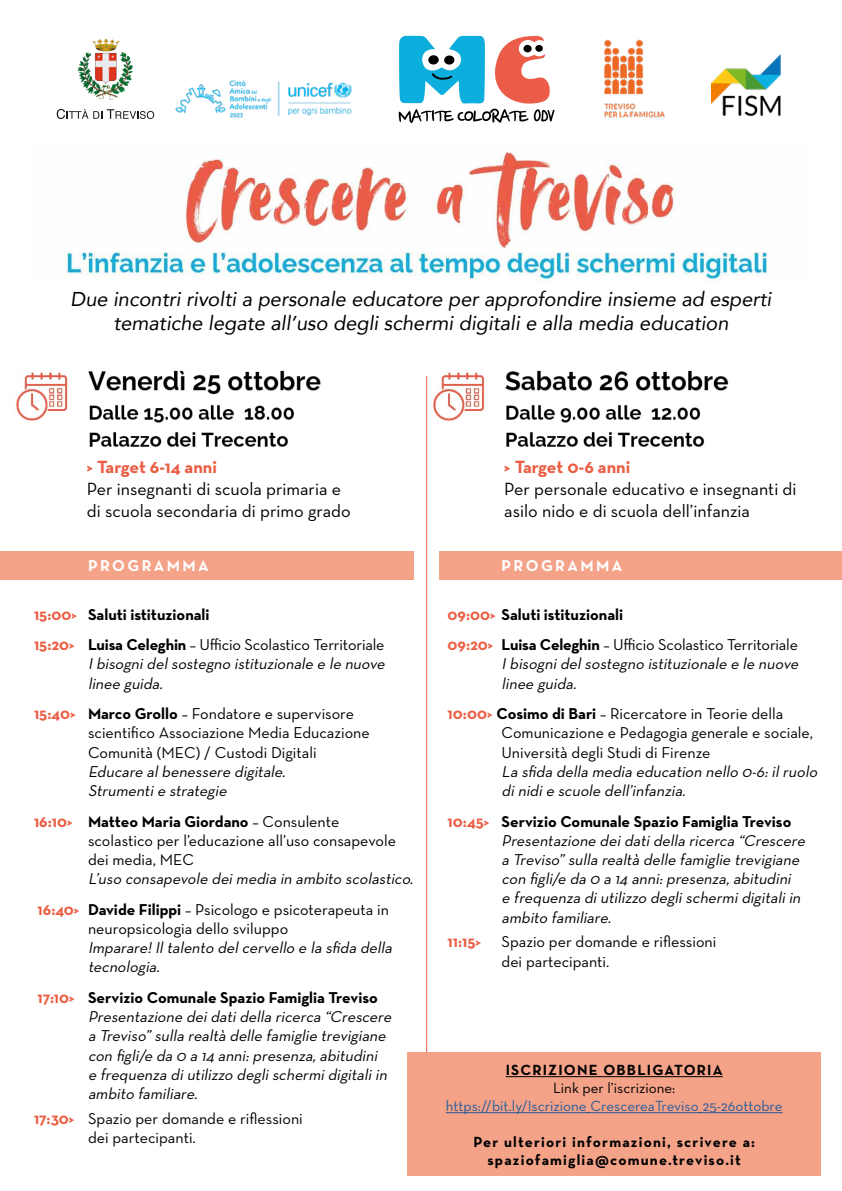
<style>
.page{position:relative;width:842px;height:1191px;background:#fff}
.page>*{position:absolute;margin:0;border:0;box-sizing:border-box;transform-origin:0 0}
.t1{font:italic 20px/24px "Avenir";color:#000;text-align:center}
.t2{font:18px/21.6px "Neutra Text";color:#000}
.t3{font:700 18px "Neutra Text";color:#eb5e44}
.t4{font:italic 16px/19.2px "Neutra Text";color:#000}
.t5{font:16px/19.2px "Neutra Text";color:#000}
.t6{font:700 16px/30.5px "Neutra Text";color:#000}
.t7{font:700 16px "Neutra Text";letter-spacing:.15em;color:#fff}
.t8{font:700 16px "Neutra Text";color:#eb5e44}
.t9{font:700 15px/18px "Neutra Text";letter-spacing:.08em;color:#000;text-align:center}
.t10{font:15px "Neutra Text";color:#275b9b}
.t11{font:15px "Neutra Text";color:#000}
.s1{color:#eb5e44}
.s2{font-weight:400}
.s3{font-weight:700;color:#eb5e44}
.s4{font-weight:700}
.s5{font-weight:700;font-style:normal;color:#eb5e44}
.s6{font-weight:700;font-style:normal}
.s7{font-style:normal}
</style>
<div class="page">
<div style="left:0;top:551px;width:414px;height:29px;background:#f4a388"></div>
<div style="left:439px;top:551px;width:403px;height:29px;background:#f4a388"></div>
<img style="left:64px;top:152px;width:704px;height:129px">
<img style="left:16px;top:370px;width:305px;height:77px">
<img style="left:426px;top:370px;width:303px;height:81px">
<svg style="left:57px;top:109px;width:97px;height:10px"></svg>
<img style="left:77px;top:38px;width:56px;height:62px">
<svg style="left:399px;top:36px;width:155px;height:88px"></svg>
<img style="left:604px;top:39px;width:61px;height:79px">
<hr style="left:426px;top:376px;width:1px;height:745px;background:#eb5e44">
<div style="left:407px;top:1052px;width:414px;height:124px;background:#f4a388"></div>
<hr style="left:506px;top:1076px;width:217px;height:1px;background:#000">
<hr style="left:446px;top:1112px;width:336px;height:1px;background:#275b9b">
<img style="left:175px;top:80px;width:177px;height:38px">
<img style="left:711px;top:54px;width:70px;height:63px">
<p class="t1" style="left:71px;top:287px;width:702px">Due incontri rivolti a personale educatore per approfondire insieme ad esperti tematiche legate all’uso degli schermi digitali e alla media education</p>
<p class="t3" style="left:87px;top:456px;width:132px">&gt; Target 6-14 anni</p>
<p class="t2" style="left:87px;top:478px;width:265px">Per insegnanti di scuola primaria e di scuola secondaria di primo grado</p>
<p class="t7" style="left:88px;top:556px;width:122px">PROGRAMMA</p>
<p class="t6" style="left:34px;top:598px;width:352px"><span class="s1">15:00&gt;</span> Saluti istituzionali<br><span class="s1">15:20&gt;</span> Luisa Celeghin <span class="s2">– Ufficio Scolastico Territoriale</span></p>
<p class="t4" style="left:88px;top:654px;width:302px">Ibisognidelsostegno istituzionale e le nuove linee guida.</p>
<p class="t5" style="left:88px;top:704px;width:283px;text-indent:-54px"><span class="s3">15:40&gt;</span> <span class="s4">Marco Grollo</span> – Fondatore e supervisore scientifico Associazione Media Educazione<br>Comunità (MEC) / Custodi Digitali</p>
<p class="t4" style="left:88px;top:761px;width:202px">Educare albenessere digitale.<br>Strumentie strategie</p>
<p class="t5" style="left:88px;top:811px;width:309px;text-indent:-54px"><span class="s3">16:10&gt;</span> <span class="s4">Matteo Maria Giordano</span> – Consulente scolastico per l’educazione all’uso consapevole dei media, MEC</p>
<p class="t4" style="left:38px;top:863px;width:380px;line-height:30.5px;text-indent:50px">L’uso consapevole deimedia in ambito scolastico.<br><span class="s5">16:40&gt;</span> <span class="s6">Davide Filippi</span> <span class="s7">– Psicologo e psicoterapeuta in</span></p>
<p class="t5" style="left:88px;top:918px;width:202px">neuropsicologia dello sviluppo</p>
<p class="t4" style="left:88px;top:937px;width:309px">Imparare!Iltalento delcervello e la sfida della tecnologia.</p>
<p class="t4" style="left:88px;top:987px;width:308px;text-indent:-50px"><span class="s5">17:10&gt;</span> <span class="s6">Servizio Comunale Spazio Famiglia Treviso </span>Presentazione deidatidella ricerca “Crescere a Treviso”sulla realtà delle famiglie trevigiane con figli/e da 0 a 14 anni:presenza,abitudini e frequenza diutilizzo deglischermidigitaliin ambito familiare.</p>
<p class="t5" style="left:88px;top:1108px;width:216px;text-indent:-54px"><span class="s3">17:30&gt;</span> Spazio per domande e riflessioni dei partecipanti.</p>
<p class="t3" style="left:504px;top:456px;width:128px">&gt; Target 0-6 anni</p>
<p class="t2" style="left:504px;top:478px;width:294px">Per personale educativo e insegnanti di asilo nido e di scuola dell’infanzia</p>
<p class="t7" style="left:502px;top:556px;width:122px">PROGRAMMA</p>
<p class="t6" style="left:448px;top:598px;width:352px"><span class="s1">09:00&gt;</span> Saluti istituzionali<br><span class="s1">09:20&gt;</span> Luisa Celeghin <span class="s2">– Ufficio Scolastico Territoriale</span></p>
<p class="t4" style="left:502px;top:654px;width:302px">Ibisognidelsostegno istituzionale e le nuove linee guida.</p>
<p class="t5" style="left:502px;top:704px;width:313px;text-indent:-54px"><span class="s3">10:00&gt;</span> <span class="s4">Cosimo di Bari</span> – Ricercatore in Teorie della<br>Comunicazione e Pedagogia generale e sociale,<br>Università degli Studi di Firenze</p>
<p class="t4" style="left:502px;top:761px;width:320px">La sfida della media education nello 0-6:ilruolo dinidie scuole dell’infanzia.</p>
<p class="t4" style="left:502px;top:811px;width:308px;text-indent:-54px"><span class="s5">10:45&gt;</span> <span class="s6">Servizio Comunale Spazio Famiglia Treviso </span>Presentazione deidatidella ricerca “Crescere a Treviso”sulla realtà delle famiglie trevigiane con figli/e da 0 a 14 anni:presenza,abitudini e frequenza diutilizzo deglischermidigitaliin ambito familiare.</p>
<p class="t8" style="left:448px;top:932px;width:35px">11:15&gt;</p>
<p class="t5" style="left:502px;top:932px;width:216px">Spazio per domande e riflessioni dei partecipanti.</p>
<p class="t9" style="left:506px;top:1060px;width:219px">ISCRIZIONE OBBLIGATORIA</p>
<p class="t11" style="left:553px;top:1078px;width:124px">Link per l’iscrizione:</p>
<p class="t10" style="left:446px;top:1096px;width:338px">https://bit.ly/Iscrizione_CrescereaTreviso_25-26ottobre</p>
<p class="t9" style="left:473px;top:1132px;width:283px">Per ulteriori informazioni, scrivere a: spaziofamiglia@comune.treviso.it</p>
</div>
